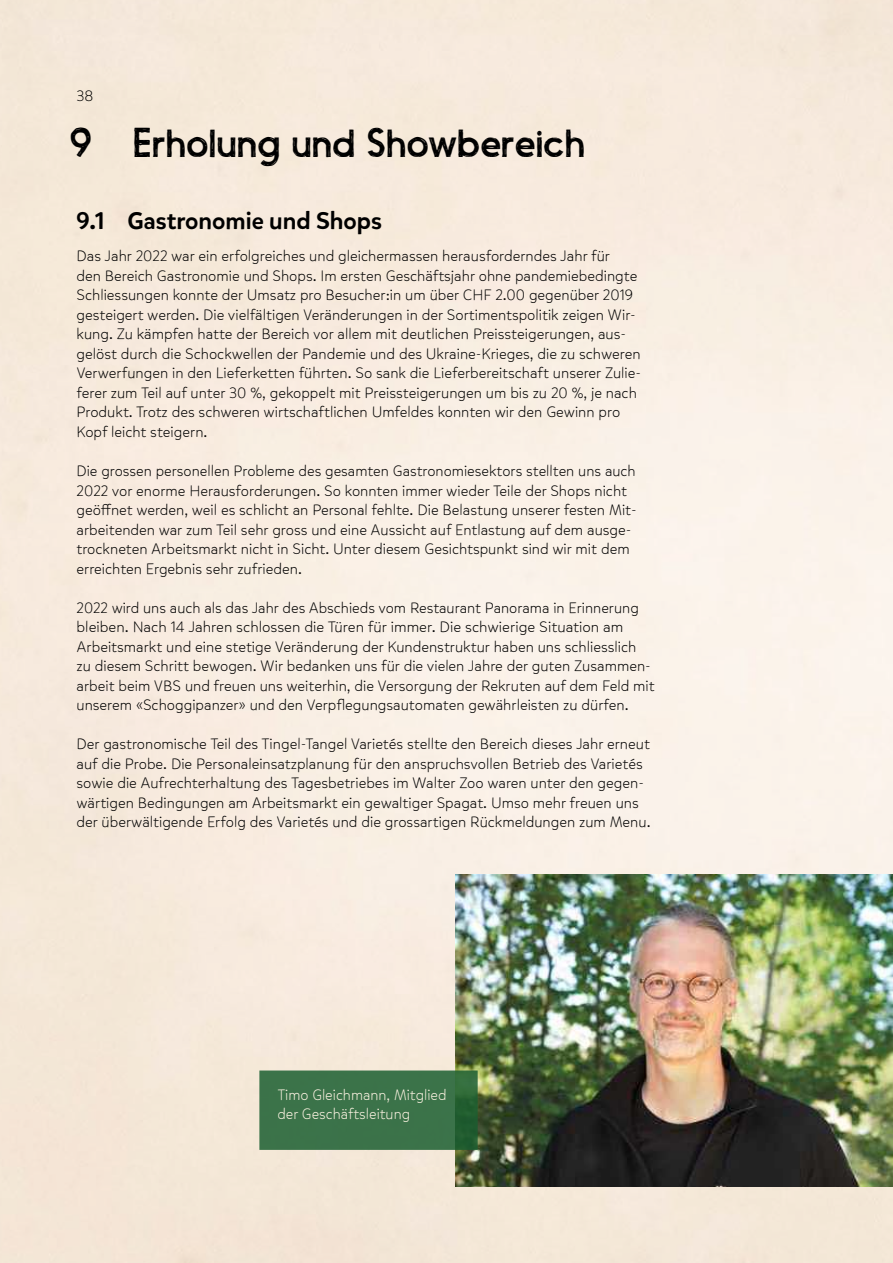
<style>
.page{position:relative;width:893px;height:1263px;background:#fff}
.page>*{position:absolute;margin:0;border:0;box-sizing:border-box;transform-origin:0 0}
.t1{font:39px "Nanami HM Book";color:#000}
.t2{font:500 24px "Mikado";color:#000}
.t3{font:300 15px/19.5px "Mikado";color:#000}
.t4{font:300 15px/19.5px "Mikado";color:#fff6e5}
</style>
<div class="page">
<img style="left:0;top:0;width:893px;height:1263px">
<img style="left:455px;top:875px;width:438px;height:311px">
<div style="left:268px;top:1079px;width:201px;height:62px;background:#3b7349"></div>
<div style="left:259px;top:1070px;width:219px;height:80px;border:18px solid #1a5e30"></div>
<hr style="left:892px;top:989px;width:1px;height:274px;background:#1a5e30">
<p class="t3" style="left:77px;top:87px;width:18px">38</p>
<h1 class="t1" style="left:69px;top:120px;width:518px">9 Erholung und Showbereich</h1>
<h2 class="t2" style="left:77px;top:206px;width:307px">9.1 Gastronomie und Shops</h2>
<p class="t3" style="left:77px;top:247px;width:566px">Das Jahr 2022 war ein erfolgreiches und gleichermassen herausforderndes Jahr für<br>den Bereich Gastronomie und Shops. Im ersten Geschäftsjahr ohne pandemiebedingte Schliessungen konnte der Umsatz pro Besucher:in um über CHF 2.00 gegenüber 2019 gesteigert werden. Die vielfältigen Veränderungen in der Sortimentspolitik zeigen Wir&shy;kung. Zu kämpfen hatte der Bereich vor allem mit deutlichen Preissteigerungen, aus&shy;gelöst durch die Schockwellen der Pandemie und des Ukraine-Krieges, die zu schweren Verwerfungen in den Lieferketten führten. So sank die Lieferbereitschaft unserer Zulie&shy;ferer zum Teil auf unter 30 %, gekoppelt mit Preissteigerungen um bis zu 20 %, je nach Produkt. Trotz des schweren wirtschaftlichen Umfeldes konnten wir den Gewinn pro Kopf leicht steigern.</p>
<p class="t3" style="left:77px;top:461px;width:562px">Die grossen personellen Probleme des gesamten Gastronomiesektors stellten uns auch 2022 vor enorme Herausforderungen. So konnten immer wieder Teile der Shops nicht geöffnet werden, weil es schlicht an Personal fehlte. Die Belastung unserer festen Mit&shy;arbeitenden war zum Teil sehr gross und eine Aussicht auf Entlastung auf dem ausge&shy;trockneten Arbeitsmarkt nicht in Sicht. Unter diesem Gesichtspunkt sind wir mit dem erreichten Ergebnis sehr zufrieden.</p>
<p class="t3" style="left:77px;top:598px;width:580px">2022 wird uns auch als das Jahr des Abschieds vom Restaurant Panorama in Erinnerung bleiben. Nach 14 Jahren schlossen die Türen für immer. Die schwierige Situation am Arbeitsmarkt und eine stetige Veränderung der Kundenstruktur haben uns schliesslich<br>zu diesem Schritt bewogen. Wir bedanken uns für die vielen Jahre der guten Zusammen&shy;arbeit beim VBS und freuen uns weiterhin, die Versorgung der Rekruten auf dem Feld mit unserem «Schoggipanzer» und den Verpflegungsautomaten gewährleisten zu dürfen.</p>
<p class="t3" style="left:77px;top:734px;width:576px">Der gastronomische Teil des Tingel-Tangel Varietés stellte den Bereich dieses Jahr erneut auf die Probe. Die Personaleinsatzplanung für den anspruchsvollen Betrieb des Varietés sowie die Aufrechterhaltung des Tagesbetriebes im Walter Zoo waren unter den gegen&shy;wärtigen Bedingungen am Arbeitsmarkt ein gewaltiger Spagat. Umso mehr freuen uns der überwältigende Erfolg des Varietés und die grossartigen Rückmeldungen zum Menu.</p>
<p class="t4" style="left:277px;top:1085px;width:171px">Timo Gleichmann, Mitglied der Geschäftsleitung</p>
</div>
